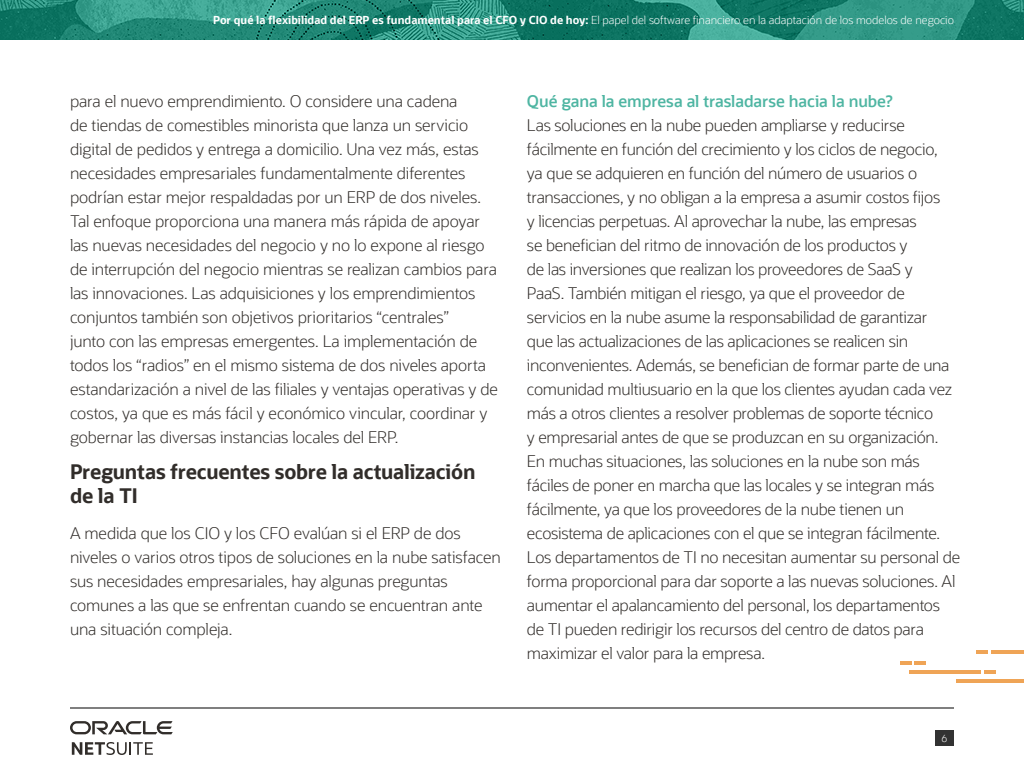
<style>
.page{position:relative;width:1024px;height:768px;background:#fff}
.page>*{position:absolute;margin:0;border:0;box-sizing:border-box;transform-origin:0 0}
.t1{font:700 20px/24px "Oracle Sans";letter-spacing:-.015em;color:#312d2a}
.t2{font:300 16px/24px "Oracle Sans";letter-spacing:-.015em;color:#312d2a}
.t3{font:600 16px "Oracle Sans";letter-spacing:-.005em;color:#4eb5a2}
.t4{font:300 11px "Oracle Sans";color:#fff}
.t5{font:300 10px "Oracle Sans";color:#fff}
.s1{font-weight:700}
</style>
<div class="page">
<hr style="left:909px;top:670px;width:71px;height:3px;background:#efa456">
<hr style="left:956px;top:680px;width:68px;height:3px;background:#efa456">
<svg style="left:984px;top:670px;width:12px;height:3px"></svg>
<hr style="left:991px;top:650px;width:33px;height:3px;background:#efa456">
<svg style="left:976px;top:650px;width:11px;height:3px"></svg>
<svg style="left:900px;top:661px;width:26px;height:3px"></svg>
<img style="left:0;top:0;width:1024px;height:40px">
<div style="left:935px;top:730px;width:19px;height:16px;background:#323232"></div>
<hr style="left:70px;top:708px;width:884px;height:1px;background:#000">
<svg style="left:72px;top:742px;width:81px;height:13px"></svg>
<svg style="left:70px;top:721px;width:103px;height:13px"></svg>
<p class="t4" style="left:213px;top:14px;width:742px"><span class="s1">Por qué la flexibilidad del ERP es fundamental para el CFO y CIO de hoy:</span> El papel del software financiero en la adaptación de los modelos de negocio</p>
<p class="t2" style="left:70px;top:89px;width:429px">para el nuevo emprendimiento. O considere una cadena<br>de tiendas de comestibles minorista que lanza un servicio digital de pedidos y entrega a domicilio. Una vez más, estas necesidades empresariales fundamentalmente diferentes podrían estar mejor respaldadas por un ERP de dos niveles.<br>Tal enfoque proporciona una manera más rápida de apoyar las nuevas necesidades del negocio y no lo expone al riesgo de interrupción del negocio mientras se realizan cambios para las innovaciones. Las adquisiciones y los emprendimientos conjuntos también son objetivos prioritarios “centrales”<br>junto con las empresas emergentes. La implementación de todos los “radios” en el mismo sistema de dos niveles aporta estandarización a nivel de las filiales y ventajas operativas y de costos, ya que es más fácil y económico vincular, coordinar y gobernar las diversas instancias locales del ERP.</p>
<p class="t1" style="left:70px;top:460px;width:407px">Preguntas frecuentes sobre la actualización de la TI</p>
<p class="t2" style="left:70px;top:521px;width:432px">A medida que los CIO y los CFO evalúan si el ERP de dos niveles o varios otros tipos de soluciones en la nube satisfacen sus necesidades empresariales, hay algunas preguntas comunes a las que se enfrentan cuando se encuentran ante una situación compleja.</p>
<p class="t3" style="left:527px;top:91px;width:368px">Qué gana la empresa al trasladarse hacia la nube?</p>
<p class="t2" style="left:527px;top:113px;width:435px">Las soluciones en la nube pueden ampliarse y reducirse fácilmente en función del crecimiento y los ciclos de negocio,<br>ya que se adquieren en función del número de usuarios o transacciones, y no obligan a la empresa a asumir costos fijos<br>y licencias perpetuas. Al aprovechar la nube, las empresas<br>se benefician del ritmo de innovación de los productos y<br>de las inversiones que realizan los proveedores de SaaS y<br>PaaS. También mitigan el riesgo, ya que el proveedor de servicios en la nube asume la responsabilidad de garantizar<br>que las actualizaciones de las aplicaciones se realicen sin inconvenientes. Además, se benefician de formar parte de una comunidad multiusuario en la que los clientes ayudan cada vez más a otros clientes a resolver problemas de soporte técnico<br>y empresarial antes de que se produzcan en su organización.<br>En muchas situaciones, las soluciones en la nube son más fáciles de poner en marcha que las locales y se integran más fácilmente, ya que los proveedores de la nube tienen un ecosistema de aplicaciones con el que se integran fácilmente.<br>Los departamentos de TI no necesitan aumentar su personal de forma proporcional para dar soporte a las nuevas soluciones. Al aumentar el apalancamiento del personal, los departamentos de TI pueden redirigir los recursos del centro de datos para maximizar el valor para la empresa.</p>
<p class="t5" style="left:942px;top:732px;width:7px">6</p>
</div>
